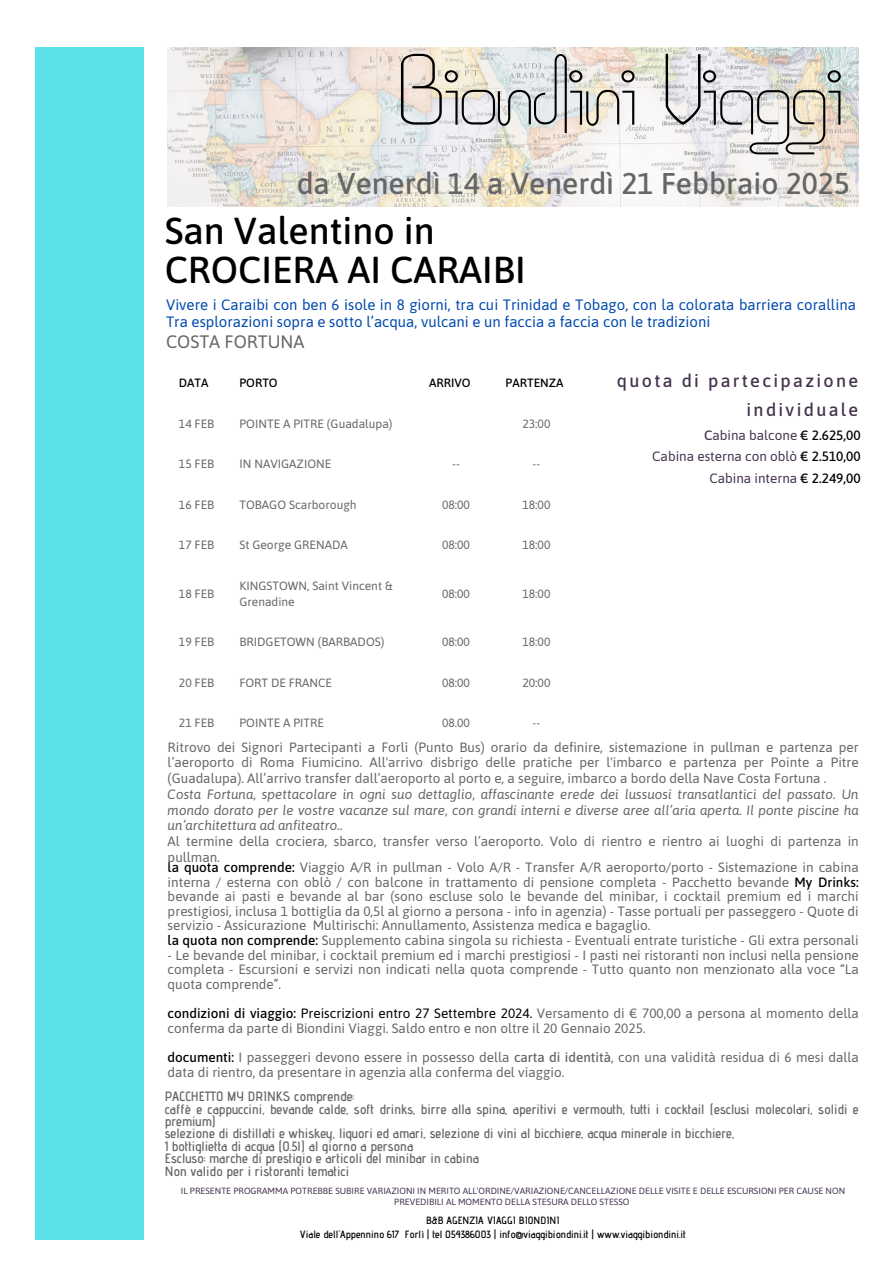
<style>
.page{position:relative;width:894px;height:1264px;background:#fff}
.page>*{position:absolute;margin:0;border:0;box-sizing:border-box;transform-origin:0 0}
.t1{font:90px "Icklips";color:#000}
.t2{font:500 37.5px/39.3px "Asap";color:#000}
.t3{font:500 30px "Asap";color:#666}
.t4{font:500 18px/29.2px "Asap";letter-spacing:.13em;color:#45334e;text-align:right}
.t5{font:18px "Asap";color:#666}
.t6{font:15px/16.8px "Asap";color:#004aad}
.t7{font:13.5px/14.7px "Asap";color:#666}
.t8{font:600 13.5px/12.3px "Advent Pro";color:#666}
.t9{font:13.5px/21.3px "Asap";color:#45334e;text-align:right}
.t10{font:12px/16px "Asap";color:#666}
.t11{font:500 12px "Asap";color:#000}
.t12{font:600 10.5px "Advent Pro";color:#000}
.t13{font:9px/11.2px "Asap";color:#45334e;text-align:center}
.s1{font-weight:500}
.s2{font-weight:500;color:#000}
.s3{font-style:italic}
.s4{color:#000}
</style>
<div class="page">
<img style="left:167px;top:47px;width:691px;height:159px">
<div style="left:35px;top:47px;width:108px;height:1192px;background:#5ce1e6"></div>
<p class="t1" style="left:398px;top:41px;width:446px">Biondini Viaggi</p>
<p class="t3" style="left:296px;top:166px;width:554px">da Venerdì 14 a Venerdì 21 Febbraio 2025</p>
<p class="t2" style="left:165px;top:210px;width:362px">San Valentino in<br>CROCIERA AI CARAIBI</p>
<h6 class="t6" style="left:166px;top:296px;width:691px">Vivere i Caraibi con ben 6 isole in 8 giorni, tra cui Trinidad e Tobago, con la colorata barriera corallina<br>Tra esplorazioni sopra e sotto l’acqua, vulcani e un faccia a faccia con le tradizioni</h6>
<h6 class="t5" style="left:166px;top:331px;width:140px">COSTA FORTUNA</h6>
<p class="t11" style="left:179px;top:376px;width:31px">DATA</p>
<h1 class="t11" style="left:239px;top:376px;width:40px">PORTO</h1>
<h3 class="t11" style="left:429px;top:376px;width:43px">ARRIVO</h3>
<h2 class="t11" style="left:505px;top:376px;width:60px">PARTENZA</h2>
<h6 class="t10" style="left:179px;top:415px;width:37px">14 FEB</h6>
<p class="t10" style="left:239px;top:415px;width:154px">POINTE A PITRE (Guadalupa)</p>
<p class="t10" style="left:522px;top:415px;width:30px">23:00</p>
<p class="t10" style="left:179px;top:456px;width:37px">15 FEB</p>
<p class="t10" style="left:239px;top:456px;width:93px">IN NAVIGAZIONE</p>
<p class="t10" style="left:452px;top:456px;width:9px">--</p>
<p class="t10" style="left:532px;top:456px;width:9px">--</p>
<p class="t10" style="left:179px;top:496px;width:37px">16 FEB</p>
<p class="t10" style="left:239px;top:496px;width:119px">TOBAGO Scarborough</p>
<p class="t10" style="left:442px;top:496px;width:30px">08:00</p>
<p class="t10" style="left:522px;top:496px;width:30px">18:00</p>
<p class="t10" style="left:179px;top:537px;width:37px">17 FEB</p>
<p class="t10" style="left:239px;top:537px;width:110px">St George GRENADA</p>
<p class="t10" style="left:442px;top:537px;width:30px">08:00</p>
<p class="t10" style="left:522px;top:537px;width:30px">18:00</p>
<p class="t10" style="left:179px;top:585px;width:37px">18 FEB</p>
<p class="t10" style="left:239px;top:577px;width:154px">KINGSTOWN, Saint Vincent &amp;<br>Grenadine</p>
<p class="t10" style="left:442px;top:585px;width:30px">08:00</p>
<p class="t10" style="left:522px;top:585px;width:30px">18:00</p>
<p class="t10" style="left:179px;top:633px;width:37px">19 FEB</p>
<p class="t10" style="left:239px;top:633px;width:146px">BRIDGETOWN (BARBADOS)</p>
<p class="t10" style="left:442px;top:633px;width:30px">08:00</p>
<p class="t10" style="left:522px;top:633px;width:30px">18:00</p>
<p class="t10" style="left:179px;top:674px;width:37px">20 FEB</p>
<p class="t10" style="left:239px;top:674px;width:94px">FORT DE FRANCE</p>
<p class="t10" style="left:442px;top:674px;width:30px">08:00</p>
<p class="t10" style="left:522px;top:674px;width:30px">20:00</p>
<p class="t10" style="left:179px;top:714px;width:37px">21 FEB</p>
<p class="t10" style="left:239px;top:714px;width:86px">POINTE A PITRE</p>
<p class="t10" style="left:442px;top:714px;width:30px">08.00</p>
<p class="t10" style="left:532px;top:714px;width:9px">--</p>
<p class="t4" style="left:616px;top:366px;width:243px">quota di partecipazione individuale</p>
<p class="t9" style="left:652px;top:424px;width:210px"><span class="s1">C</span>abina balcone <span class="s2">€ 2.625,00<br></span>Cabina esterna con oblò <span class="s2">€ 2.510,00<br></span>Cabina interna <span class="s2">€ 2.249,00</span></p>
<h5 class="t7" style="left:168px;top:739px;width:692px;line-height:15.8px">Ritrovo dei Signori Partecipanti a Forlì (Punto Bus) orario da definire, sistemazione in pullman e partenza per l’aeroporto di Roma Fiumicino. All'arrivo disbrigo delle pratiche per l'imbarco e partenza per Pointe a Pitre (Guadalupa). All’arrivo transfer dall’aeroporto al porto e, a seguire, imbarco a bordo della Nave Costa Fortuna .<br><span class="s3">Costa Fortuna, spettacolare in ogni suo dettaglio, affascinante erede dei lussuosi transatlantici del passato. Un mondo dorato per le vostre vacanze sul mare, con grandi interni e diverse aree all’aria aperta. Il ponte piscine ha un’architettura ad anfiteatro..<br></span>Al termine della crociera, sbarco, transfer verso l’aeroporto. Volo di rientro e rientro ai luoghi di partenza in pullman.</h5>
<h6 class="t7" style="left:168px;top:859px;width:692px"><span class="s2">la quota comprende:</span> Viaggio A/R in pullman - Volo A/R - Transfer A/R aeroporto/porto - Sistemazione in cabina interna / esterna con oblò / con balcone in trattamento di pensione completa - Pacchetto bevande <span class="s2">My Drinks: </span>bevande ai pasti e bevande al bar (sono escluse solo le bevande del minibar, i cocktail premium ed i marchi prestigiosi, inclusa 1 bottiglia da 0,5l al giorno a persona - info in agenzia) - Tasse portuali per passeggero - Quote di servizio - Assicurazione Multirischi: Annullamento, Assistenza medica e bagaglio.<br><span class="s2">la quota non comprende:</span> Supplemento cabina singola su richiesta - Eventuali entrate turistiche - Gli extra personali</h6>
<h6 class="t7" style="left:168px;top:947px;width:692px;text-align:justify">- Le bevande del minibar, i cocktail premium ed i marchi prestigiosi - I pasti nei ristoranti non inclusi nella pensione completa - Escursioni e servizi non indicati nella quota comprende - Tutto quanto non menzionato alla voce “La quota comprende”.</h6>
<h6 class="t7" style="left:168px;top:1006px;width:692px"><span class="s2">condizioni di viaggio:</span> <span class="s4">Preiscrizioni entro 27 Settembre 2024.</span> Versamento di € 700,00 a persona al momento della conferma da parte di Biondini Viaggi. Saldo entro e non oltre il 20 Gennaio 2025.</h6>
<h6 class="t7" style="left:168px;top:1049px;width:692px"><span class="s2">documenti:</span> I passeggeri devono essere in possesso della <span class="s1">carta di identità</span>, con una validità residua di 6 mesi dalla data di rientro, da presentare in agenzia alla conferma del viaggio.</h6>
<p class="t8" style="left:165px;top:1090px;width:695px">PACCHETTO MY DRINKS comprende:<br>caffè e cappuccini, bevande calde, soft drinks, birre alla spina, aperitivi e vermouth, tutti i cocktail (esclusi molecolari, solidi e premium)<br>selezione di distillati e whiskey, liquori ed amari, selezione di vini al bicchiere, acqua minerale in bicchiere,<br>1 bottiglietta di acqua (0.5l) al giorno a persona<br>Escluso: marche di prestigio e articoli del minibar in cabina<br>Non valido per i ristoranti tematici</p>
<p class="t13" style="left:181px;top:1184px;width:665px">IL PRESENTE PROGRAMMA POTREBBE SUBIRE VARIAZIONI IN MERITO ALL'ORDINE/VARIAZIONE/CANCELLAZIONE DELLE VISITE E DELLE ESCURSIONI PER CAUSE NON<br>PREVEDIBILI AL MOMENTO DELLA STESURA DELLO STESSO</p>
<p class="t12" style="left:426px;top:1213px;width:135px">B&amp;B AGENZIA VIAGGI BIONDINI</p>
<p class="t12" style="left:299px;top:1227px;width:388px">Viale dell'Appennino 617 Forlì | tel 054386003 | info@viaggibiondini.it | www.viaggibiondini.it</p>
</div>
